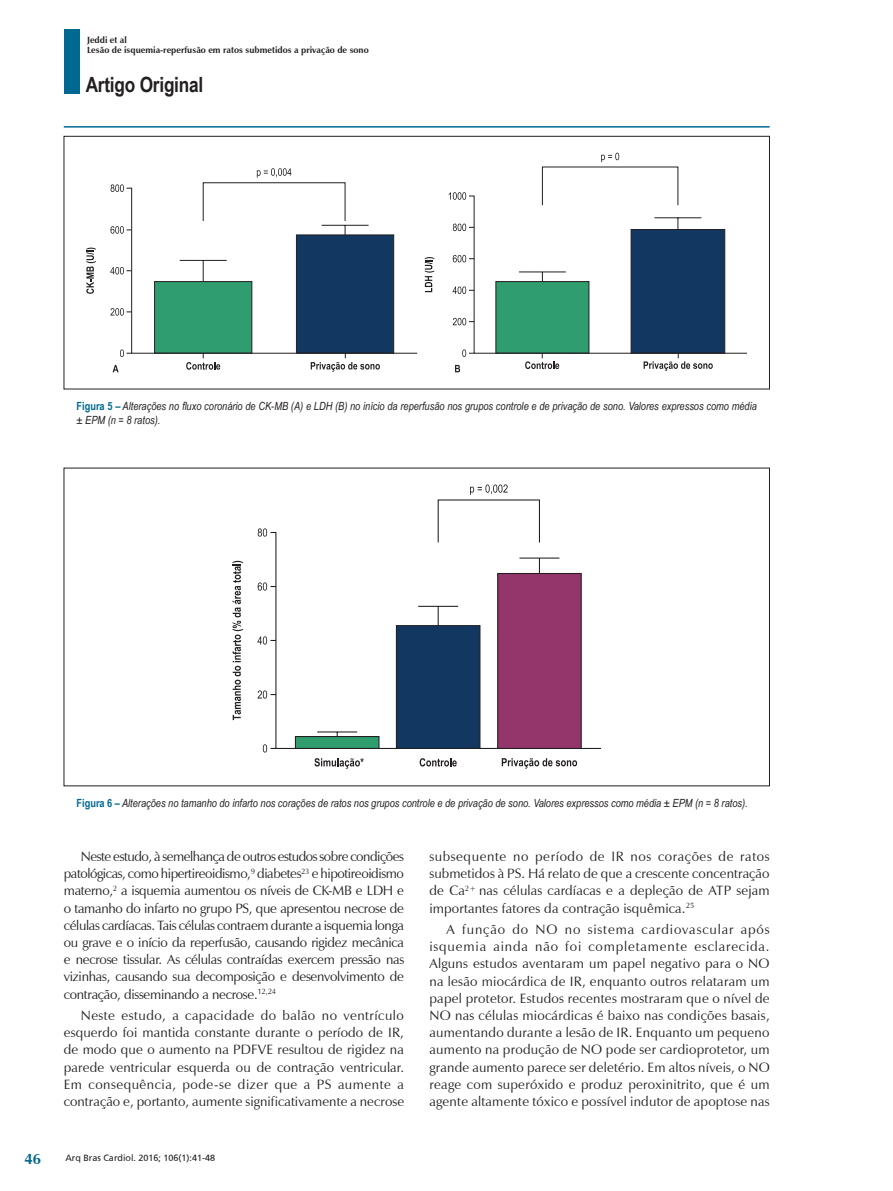
<style>
.page{position:relative;width:893px;height:1191px;background:#fff}
.page>*{position:absolute;margin:0;border:0;box-sizing:border-box;transform-origin:0 0}
.t1{font:700 21px "Arial Narrow";letter-spacing:-.01em;color:#231f20}
.t2{font:700 15px "Zapf Humanist 601 BT";color:#006991}
._01-TEXTO_BASICO{font:13.5px/17.2px "Zapf Humanist 601 BT";letter-spacing:.005em;color:#231f20;text-align:justify}
._05_LEGENDA_TABELA{font:italic 11.25px/13.5px "Arial Narrow";color:#231f20}
.t3{font:700 9px/10.8px "Zapf Humanist 601 BT";color:#231f20}
.t4{font:9px "Frutiger";color:#231f20}
.s1{font-weight:700;font-style:normal;color:#006991}
</style>
<div class="page">
<hr style="left:64px;top:126px;width:706px;height:2px;background:#006991">
<div style="left:64px;top:29px;width:16px;height:65px;background:#006991"></div>
<div style="left:64px;top:136px;width:706px;height:253px;border:1px solid #231f20"></div>
<svg style="left:111px;top:184px;width:13px;height:8px"></svg>
<svg style="left:111px;top:226px;width:13px;height:8px"></svg>
<svg style="left:110px;top:267px;width:14px;height:7px"></svg>
<svg style="left:110px;top:308px;width:14px;height:8px"></svg>
<svg style="left:120px;top:349px;width:4px;height:8px"></svg>
<svg style="left:113px;top:365px;width:6px;height:7px"></svg>
<svg style="left:186px;top:362px;width:34px;height:8px"></svg>
<svg style="left:311px;top:362px;width:69px;height:9px"></svg>
<svg style="left:86px;top:248px;width:10px;height:46px"></svg>
<svg style="left:202px;top:168px;width:144px;height:19px"></svg>
<svg style="left:126px;top:187px;width:553px;height:172px"></svg>
<svg style="left:449px;top:192px;width:17px;height:8px"></svg>
<svg style="left:453px;top:223px;width:13px;height:8px"></svg>
<svg style="left:453px;top:255px;width:13px;height:7px"></svg>
<svg style="left:453px;top:286px;width:13px;height:8px"></svg>
<svg style="left:453px;top:318px;width:13px;height:7px"></svg>
<svg style="left:462px;top:349px;width:4px;height:8px"></svg>
<svg style="left:455px;top:365px;width:5px;height:7px"></svg>
<svg style="left:525px;top:361px;width:34px;height:8px"></svg>
<svg style="left:644px;top:361px;width:69px;height:10px"></svg>
<svg style="left:425px;top:257px;width:9px;height:35px"></svg>
<svg style="left:541px;top:153px;width:138px;height:42px"></svg>
<svg style="left:468px;top:195px;width:279px;height:159px"></svg>
<svg style="left:270px;top:532px;width:331px;height:217px"></svg>
<div style="left:295px;top:736px;width:84px;height:13px;background:#309d6f;border:1px solid #231f20"></div>
<div style="left:396px;top:625px;width:84px;height:124px;background:#123862;border:1px solid #231f20"></div>
<div style="left:497px;top:573px;width:85px;height:176px;background:#94366c;border:1px solid #231f20"></div>
<svg style="left:316px;top:499px;width:244px;height:238px"></svg>
<svg style="left:470px;top:484px;width:38px;height:11px"></svg>
<svg style="left:233px;top:561px;width:10px;height:159px"></svg>
<svg style="left:258px;top:528px;width:9px;height:8px"></svg>
<svg style="left:258px;top:582px;width:9px;height:8px"></svg>
<svg style="left:257px;top:636px;width:10px;height:8px"></svg>
<svg style="left:258px;top:690px;width:9px;height:8px"></svg>
<svg style="left:263px;top:744px;width:4px;height:8px"></svg>
<svg style="left:314px;top:758px;width:50px;height:10px"></svg>
<svg style="left:420px;top:758px;width:37px;height:8px"></svg>
<svg style="left:502px;top:758px;width:75px;height:10px"></svg>
<p class="t3" style="left:87px;top:34px;width:283px">Jeddi et al<br>Lesão de isquemia-reperfusão em ratos submetidos a privação de sono</p>
<h1 class="t1" style="left:86px;top:68px;width:119px">Artigo Original</h1>
<p class="_05_LEGENDA_TABELA" style="left:77px;top:399px;width:682px"><span class="s1">Figura 5 –</span> Alterações no fluxo coronário de CK-MB (A) e LDH (B) no início da reperfusão nos grupos controle e de privação de sono. Valores expressos como média ± EPM (n = 8 ratos).</p>
<p class="t2" style="left:25px;top:1149px;width:18px">46</p>
<p class="_05_LEGENDA_TABELA" style="left:77px;top:796px;width:673px"><span class="s1">Figura 6 –</span> Alterações no tamanho do infarto nos corações de ratos nos grupos controle e de privação de sono. Valores expressos como média ± EPM (n = 8 ratos).</p>
<p class="_01-TEXTO_BASICO" style="left:64px;top:847px;width:342px;text-indent:17px">Neste estudo, à semelhança de outros estudos sobre condições patológicas, como hipertireoidismo,<sup>9</sup> diabetes<sup>23</sup> e hipotireoidismo materno,<sup>2</sup> a isquemia aumentou os níveis de CK-MB e LDH e o tamanho do infarto no grupo PS, que apresentou necrose de células cardíacas. Tais células contraem durante a isquemia longa ou grave e o início da reperfusão, causando rigidez mecânica e necrose tissular. As células contraídas exercem pressão nas vizinhas, causando sua decomposição e desenvolvimento de contração, disseminando a necrose.<sup>12,24</sup></p>
<p class="_01-TEXTO_BASICO" style="left:64px;top:1006px;width:342px;text-indent:17px">Neste estudo, a capacidade do balão no ventrículo esquerdo foi mantida constante durante o período de IR, de modo que o aumento na PDFVE resultou de rigidez na parede ventricular esquerda ou de contração ventricular.<br>Em consequência, pode-se dizer que a PS aumente a contração e, portanto, aumente significativamente a necrose</p>
<p class="t4" style="left:65px;top:1153px;width:151px">Arq Bras Cardiol. 2016; 106(1):41-48</p>
<p class="_01-TEXTO_BASICO" style="left:429px;top:847px;width:342px">subsequente no período de IR nos corações de ratos submetidos à PS. Há relato de que a crescente concentração de Ca<sup>2+</sup> nas células cardíacas e a depleção de ATP sejam importantes fatores da contração isquêmica.<sup>25</sup></p>
<p class="_01-TEXTO_BASICO" style="left:429px;top:920px;width:342px;text-indent:17px">A função do NO no sistema cardiovascular após isquemia ainda não foi completamente esclarecida.<br>Alguns estudos aventaram um papel negativo para o NO na lesão miocárdica de IR, enquanto outros relataram um papel protetor. Estudos recentes mostraram que o nível de NO nas células miocárdicas é baixo nas condições basais, aumentando durante a lesão de IR. Enquanto um pequeno aumento na produção de NO pode ser cardioprotetor, um grande aumento parece ser deletério. Em altos níveis, o NO reage com superóxido e produz peroxinitrito, que é um agente altamente tóxico e possível indutor de apoptose nas</p>
</div>
